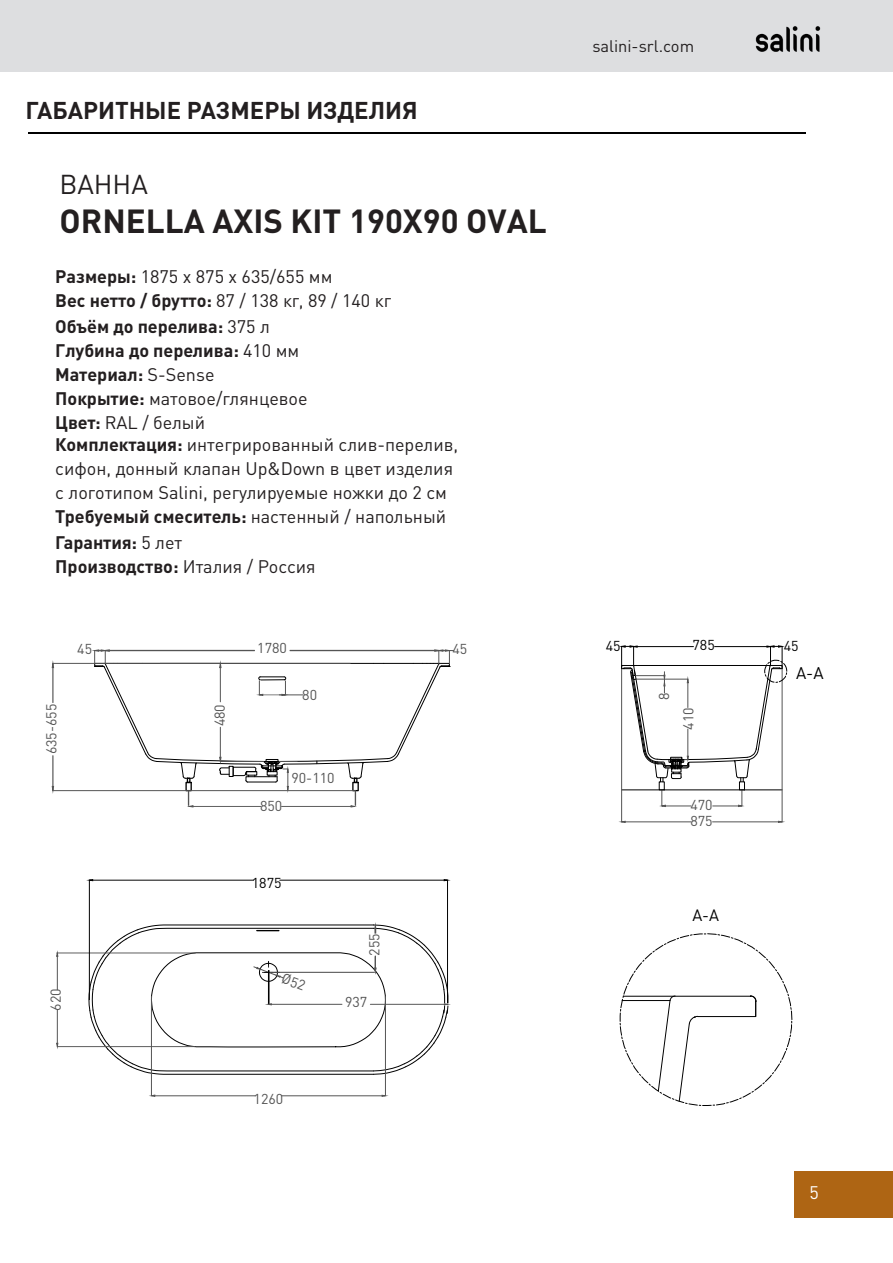
<style>
.page{position:relative;width:893px;height:1263px;background:#fff}
.page>*{position:absolute;margin:0;border:0;box-sizing:border-box;transform-origin:0 0}
.t1{font:700 33px "DIN Pro";color:#231f20}
.t2{font:27px "DIN Pro";letter-spacing:-.005em;color:#231f20}
.t3{font:700 24px "DIN Pro";color:#231f20}
.t4{font:18px/24.2px "DIN Pro";color:#231f20}
.t5{font:700 18px/24.2px "DIN Pro";color:#231f20}
.t6{font:18px "DIN Pro";color:#fff}
.t7{font:16.8px "DIN Pro";color:#000}
.t8{font:16.5px "DIN Pro";color:#231f20}
.t9{font:16.2px "DIN Pro";color:#000}
.t10{font:14.25px "DIN Pro";color:#545454}
.t11{font:14.25px "DIN Pro";color:#545454}
.t12{font:14.25px "DIN Pro";color:#000}
.t13{font:14.25px "DIN Pro";color:#000}
.s1{font-weight:700}
.s2{font-style:inherit}
.s3{font-weight:400}
</style>
<div class="page">
<div style="left:1px;top:0;width:892px;height:72px;background:#dddee0"></div>
<img style="left:755px;top:26px;width:66px;height:26px">
<hr style="left:28px;top:132px;width:778px;height:2px;background:#000">
<div style="left:794px;top:1171px;width:99px;height:47px;background:#ae6514"></div>
<svg style="left:620px;top:933px;width:172px;height:173px"></svg>
<hr style="left:53px;top:790px;width:303px;height:1px;background:#545454">
<hr style="left:53px;top:663px;width:297px;height:1px;background:#545454">
<hr style="left:53px;top:756px;width:1px;height:30px;background:#545454">
<hr style="left:53px;top:667px;width:1px;height:36px;background:#545454">
<hr style="left:151px;top:996px;width:1px;height:99px;background:#545454">
<hr style="left:385px;top:996px;width:1px;height:99px;background:#545454">
<hr style="left:155px;top:1095px;width:100px;height:1px;background:#545454">
<hr style="left:281px;top:1095px;width:101px;height:1px;background:#545454">
<svg style="left:151px;top:1094px;width:5px;height:3px"></svg>
<svg style="left:381px;top:1094px;width:5px;height:3px"></svg>
<hr style="left:57px;top:953px;width:138px;height:1px;background:#545454">
<hr style="left:58px;top:1046px;width:137px;height:1px;background:#545454">
<hr style="left:57px;top:956px;width:1px;height:34px;background:#545454">
<hr style="left:57px;top:1009px;width:1px;height:34px;background:#545454">
<svg style="left:56px;top:952px;width:3px;height:5px"></svg>
<svg style="left:56px;top:1042px;width:3px;height:5px"></svg>
<hr style="left:89px;top:880px;width:1px;height:120px;background:#000">
<hr style="left:447px;top:880px;width:1px;height:123px;background:#000">
<hr style="left:90px;top:880px;width:164px;height:1px;background:#000">
<hr style="left:280px;top:880px;width:167px;height:1px;background:#000">
<svg style="left:93px;top:649px;width:361px;height:159px"></svg>
<hr style="left:105px;top:650px;width:150px;height:1px;background:#545454">
<hr style="left:290px;top:650px;width:149px;height:1px;background:#545454">
<hr style="left:622px;top:789px;width:160px;height:1px;background:#000">
<svg style="left:661px;top:790px;width:30px;height:17px"></svg>
<svg style="left:713px;top:790px;width:30px;height:17px"></svg>
<hr style="left:782px;top:669px;width:1px;height:153px;background:#545454">
<hr style="left:621px;top:669px;width:1px;height:153px;background:#545454">
<hr style="left:712px;top:822px;width:66px;height:1px;background:#545454">
<hr style="left:625px;top:822px;width:66px;height:1px;background:#545454">
<svg style="left:778px;top:820px;width:5px;height:3px"></svg>
<svg style="left:621px;top:820px;width:5px;height:3px"></svg>
<div style="left:659px;top:782px;width:5px;height:8px;border:1px solid #000"></div>
<div style="left:739px;top:782px;width:6px;height:8px;border:1px solid #000"></div>
<svg style="left:621px;top:645px;width:166px;height:137px"></svg>
<svg style="left:88px;top:924px;width:361px;height:151px"></svg>
<p class="t3" style="left:26px;top:90px;width:394px">ГАБАРИТНЫЕ РАЗМЕРЫ ИЗДЕЛИЯ</p>
<p class="t2" style="left:60px;top:163px;width:90px">ВАННА</p>
<p class="t1" style="left:60px;top:194px;width:489px">ORNELLA AXIS KIT 190X90 OVAL</p>
<p class="t4" style="left:55px;top:263px;width:338px;line-height:23.2px"><span class="s1">Размеры:</span> <span class="s2">1875</span> x <span class="s2">875</span> x 635/655 мм<br><span class="s1">Вес нетто / брутто:</span> 87 / 138 кг, 89 / 140 кг</p>
<p class="t5" style="left:55px;top:312px;width:254px">Объём до перелива: <span class="s3">375 л<br></span>Глубина до перелива: <span class="s3">410 мм<br></span>Материал: <span class="s3">S-Sense<br></span>Покрытие: <span class="s3">матовое/глянцевое<br></span>Цвет: <span class="s3">RAL / белый</span></p>
<p class="t4" style="left:55px;top:431px;width:404px"><span class="s1">Комплектация:</span> интегрированный слив-перелив, сифон, донный клапан Up&amp;Down в цвет изделия с логотипом Salini, регулируемые ножки до 2 см <span class="s1">Требуемый смеситель:</span> настенный / напольный</p>
<p class="t5" style="left:55px;top:528px;width:262px">Гарантия: <span class="s3">5 лет<br></span>Производство: <span class="s3">Италия / Россия</span></p>
<p class="t10" style="left:257px;top:637px;width:31px">1780</p>
<p class="t10" style="left:77px;top:638px;width:16px">45</p>
<p class="t10" style="left:453px;top:638px;width:16px">45</p>
<p class="t10" style="left:40px;top:754px;width:52px;rotate:-90deg">635-655</p>
<p class="t10" style="left:45px;top:1010px;width:24px;rotate:-90deg">620</p>
<p class="t10" style="left:209px;top:726px;width:24px;rotate:-90deg">480</p>
<p class="t10" style="left:302px;top:690px;width:16px">8<span class="s2">0</span></p>
<p class="t10" style="left:260px;top:794px;width:24px">850</p>
<p class="t10" style="left:291px;top:767px;width:45px">90-110</p>
<p class="t13" style="left:252px;top:878px;width:31px">187<span class="s2">5</span></p>
<p class="t11" style="left:365px;top:955px;width:24px;rotate:-90deg">255</p>
<p class="t10" style="left:345px;top:991px;width:24px">937</p>
<p class="t10" style="left:254px;top:1094px;width:31px">1260</p>
<p class="t8" style="left:592px;top:33px;width:103px">salini-srl.com</p>
<p class="t12" style="left:606px;top:636px;width:16px">45</p>
<p class="t12" style="left:692px;top:635px;width:24px">785</p>
<p class="t12" style="left:784px;top:636px;width:16px">54</p>
<p class="t11" style="left:654px;top:700px;width:9px;rotate:-90deg">8</p>
<p class="t10" style="left:677px;top:730px;width:24px;rotate:-90deg">410</p>
<p class="t10" style="left:690px;top:793px;width:24px">470</p>
<p class="t11" style="left:690px;top:811px;width:24px">875</p>
<p class="t9" style="left:692px;top:903px;width:28px">А-А</p>
<p class="t7" style="left:796px;top:659px;width:29px">А-А</p>
<p class="t6" style="left:810px;top:1178px;width:11px">5</p>
</div>
